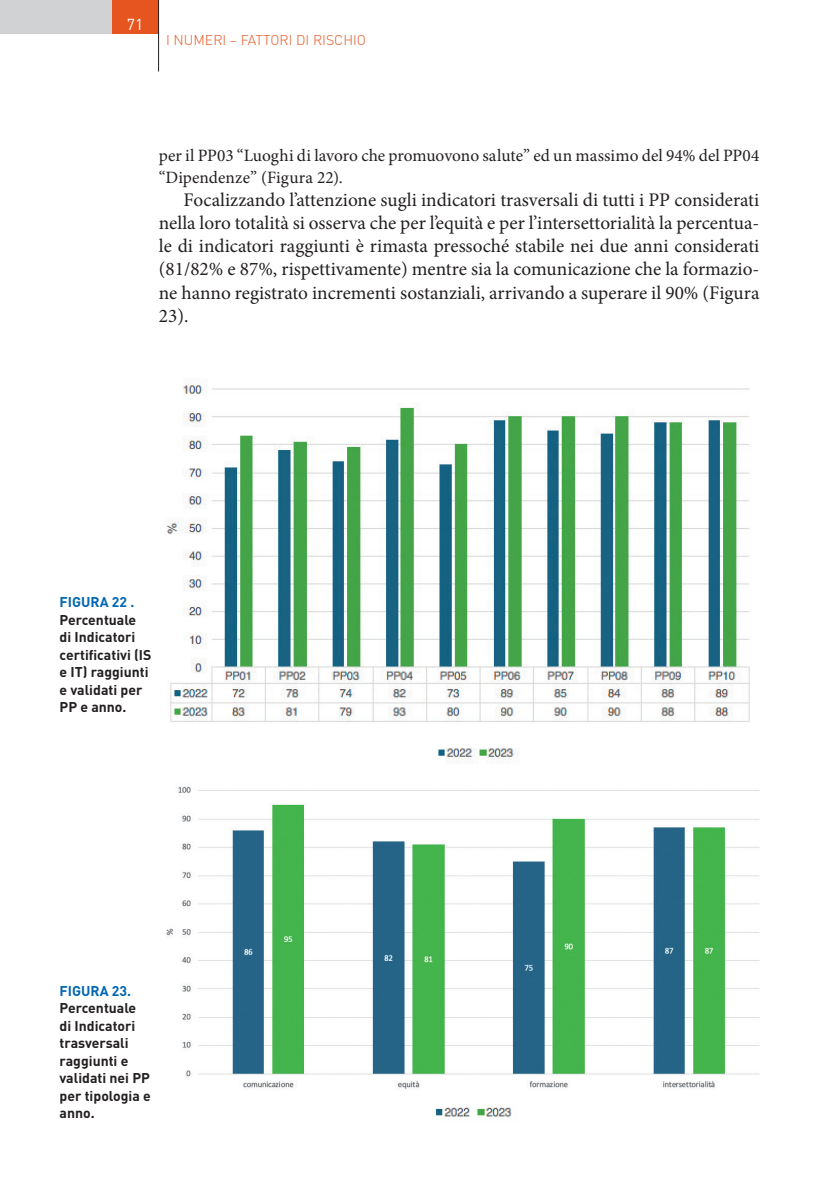
<style>
.page{position:relative;width:819px;height:1191px;background:#fff}
.page>*{position:absolute;margin:0;border:0;box-sizing:border-box;transform-origin:0 0}
.t1{font:19.25px/23.1px "Minion Pro";color:#231f20;text-align:justify}
.TXT_corrente{font:17.32px/21.5px "Minion Pro";color:#231f20}
.t2{font:15.75px "DIN";color:#fff}
.didascalie{font:700 14px/17.5px "DIN";color:#231f20}
.t3{font:300 14px "DIN";color:#e6551f}
.s1{color:#0166b3}
</style>
<div class="page">
<div style="left:0;top:0;width:159px;height:34px;background:#d1d2d4"></div>
<div style="left:113px;top:0;width:46px;height:34px;background:#e6551f"></div>
<hr style="left:158px;top:0;width:1px;height:72px;background:#231f20">
<img style="left:166px;top:382px;width:584px;height:382px">
<img style="left:166px;top:786px;width:594px;height:303px">
<img style="left:436px;top:1107px;width:76px;height:11px">
<p class="t2" style="left:127px;top:14px;width:18px">71</p>
<p class="t3" style="left:166px;top:31px;width:201px">I NUMERI – FATTORI DI RISCHIO</p>
<p class="TXT_corrente" style="left:159px;top:145px;width:602px">per il PP03 “Luoghi di lavoro che promuovono salute” ed un massimo del 94% del PP04 “Dipendenze” (Figura 22).</p>
<p class="t1" style="left:159px;top:188px;width:602px;text-indent:25px">Focalizzando l’attenzione sugli indicatori trasversali di tutti i PP considerati nella loro totalità si osserva che per l’equità e per l’intersettorialità la percentua&shy;le di indicatori raggiunti è rimasta pressoché stabile nei due anni considerati (81/82% e 87%, rispettivamente) mentre sia la comunicazione che la formazio&shy;ne hanno registrato incrementi sostanziali, arrivando a superare il 90% (Figura 23).</p>
<p class="didascalie" style="left:60px;top:593px;width:93px"><span class="s1">FIGURA 22 .<br></span>Percentuale di Indicatori certificativi (IS e IT) raggiunti e validati per<br>PP e anno.</p>
<p class="didascalie" style="left:60px;top:981px;width:93px"><span class="s1">FIGURA 23.<br></span>Percentuale di Indicatori trasversali raggiunti e validati nei PP per tipologia e anno.</p>
</div>
